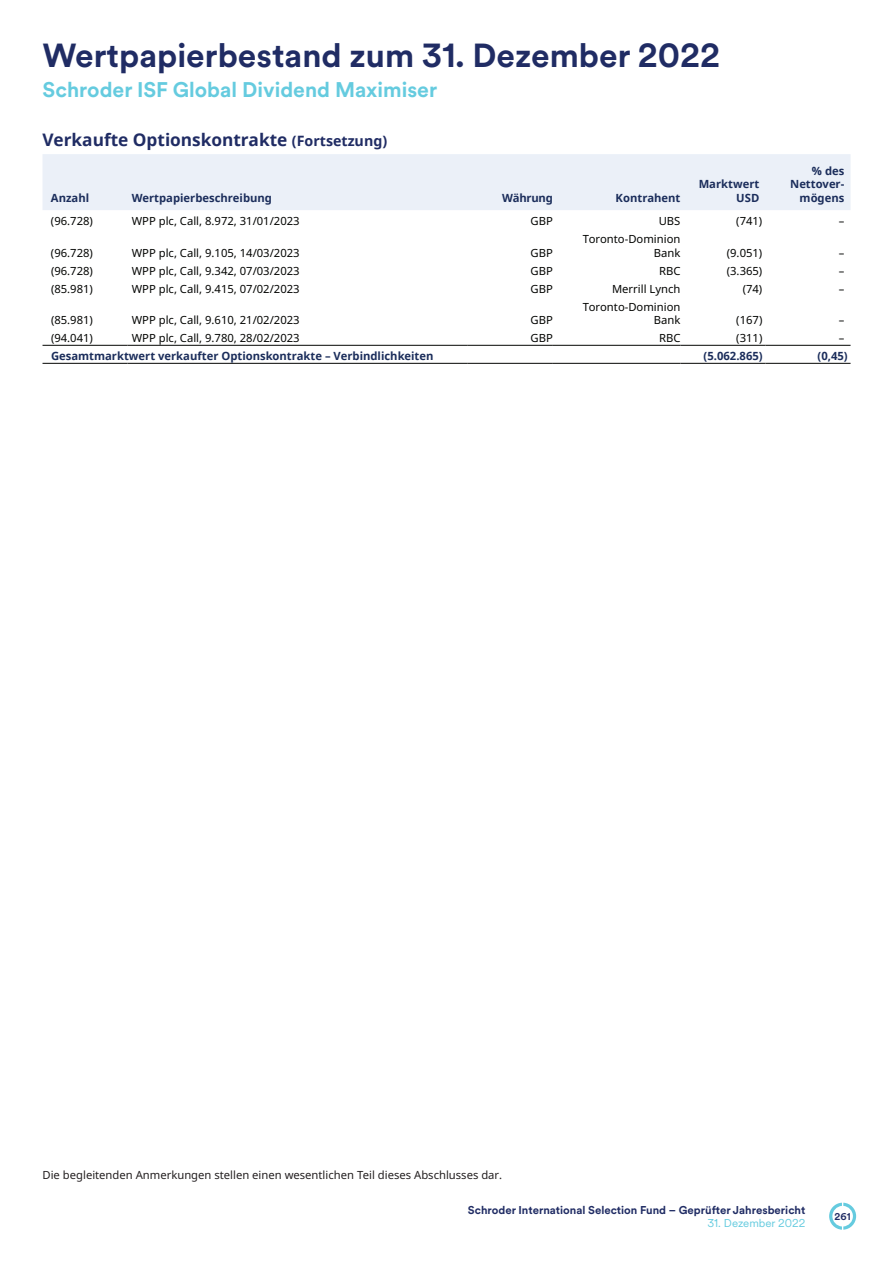
<style>
.page{position:relative;width:893px;height:1263px;background:#fff}
.page>*{position:absolute;margin:0;border:0;box-sizing:border-box;transform-origin:0 0}
.t1{font:700 33px "Schroders Circular";color:#202c64}
.t2{font:700 21px "Schroders Circular";color:#65cbdf}
.t3{font:700 17.25px "Noto Sans";color:#202c64}
.t4{font:11.25px/13.5px "Noto Sans";color:#040503;text-align:right}
.t5{font:700 11.25px/13.5px "Noto Sans";color:#1b2d5b;text-align:right}
.t6{font:11.25px "Noto Sans";color:#231f20}
.t7{font:700 11.25px "Schroders Circular";color:#202c64}
.t8{font:11.25px "Schroders Circular";color:#65cbdf}
.t9{font:700 11.25px "Noto Sans";letter-spacing:-.02em;color:#1b2d5b}
.t10{font:700 9.75px "Schroders Circular";color:#202c64}
.s1{font-size:14.25px}
</style>
<div class="page">
<svg style="left:829px;top:1203px;width:27px;height:26px"></svg>
<div style="left:43px;top:154px;width:807px;height:56px;background:#ebf0f8"></div>
<hr style="left:43px;top:345px;width:85px;height:1px;background:#040503">
<hr style="left:128px;top:345px;width:340px;height:1px;background:#040503">
<hr style="left:468px;top:345px;width:85px;height:1px;background:#040503">
<hr style="left:553px;top:345px;width:127px;height:1px;background:#040503">
<hr style="left:43px;top:363px;width:85px;height:1px;background:#040503">
<hr style="left:128px;top:363px;width:340px;height:1px;background:#040503">
<hr style="left:468px;top:363px;width:85px;height:1px;background:#040503">
<hr style="left:553px;top:363px;width:127px;height:1px;background:#040503">
<hr style="left:680px;top:345px;width:85px;height:1px;background:#040503">
<hr style="left:680px;top:363px;width:85px;height:1px;background:#040503">
<hr style="left:765px;top:345px;width:85px;height:1px;background:#040503">
<hr style="left:765px;top:363px;width:85px;height:1px;background:#040503">
<h1 class="t1" style="left:43px;top:33px;width:679px">Wertpapierbestand zum 31. Dezember 2022</h1>
<h2 class="t2" style="left:43px;top:75px;width:396px">Schroder ISF Global Dividend Maximiser</h2>
<h3 class="t3" style="left:43px;top:127px;width:346px">Verkaufte Optionskontrakte <span class="s1">(Fortsetzung)</span></h3>
<p class="t5" style="left:51px;top:191px;width:40px">Anzahl</p>
<p class="t5" style="left:132px;top:191px;width:142px">Wertpapierbeschreibung</p>
<p class="t9" style="left:502px;top:190px;width:52px">Währung</p>
<p class="t5" style="left:616px;top:191px;width:66px">Kontrahent</p>
<p class="t5" style="left:699px;top:177px;width:62px">Marktwert<br>USD</p>
<p class="t5" style="left:790px;top:164px;width:56px">% des<br>Nettover&shy;mögens</p>
<p class="t4" style="left:51px;top:214px;width:43px">(96.728)</p>
<p class="t4" style="left:132px;top:214px;width:169px">WPP plc, Call, 8.972, 31/01/2023</p>
<p class="t4" style="left:531px;top:214px;width:24px">GBP</p>
<p class="t4" style="left:659px;top:214px;width:23px">UBS</p>
<p class="t4" style="left:736px;top:214px;width:28px">(741)</p>
<p class="t4" style="left:839px;top:214px;width:7px">–</p>
<p class="t4" style="left:51px;top:246px;width:43px">(96.728)</p>
<p class="t4" style="left:132px;top:246px;width:169px">WPP plc, Call, 9.105, 14/03/2023</p>
<p class="t4" style="left:531px;top:246px;width:24px">GBP</p>
<p class="t4" style="left:583px;top:232px;width:99px">Toronto-Dominion<br>Bank</p>
<p class="t4" style="left:727px;top:246px;width:37px">(9.051)</p>
<p class="t4" style="left:839px;top:246px;width:7px">–</p>
<p class="t4" style="left:51px;top:264px;width:43px">(96.728)</p>
<p class="t4" style="left:132px;top:264px;width:169px">WPP plc, Call, 9.342, 07/03/2023</p>
<p class="t4" style="left:531px;top:264px;width:24px">GBP</p>
<p class="t4" style="left:659px;top:264px;width:23px">RBC</p>
<p class="t4" style="left:727px;top:264px;width:37px">(3.365)</p>
<p class="t4" style="left:839px;top:264px;width:7px">–</p>
<p class="t4" style="left:51px;top:282px;width:43px">(85.981)</p>
<p class="t4" style="left:132px;top:282px;width:169px">WPP plc, Call, 9.415, 07/02/2023</p>
<p class="t4" style="left:531px;top:282px;width:24px">GBP</p>
<p class="t4" style="left:612px;top:282px;width:70px">Merrill Lynch</p>
<p class="t4" style="left:743px;top:282px;width:21px">(74)</p>
<p class="t4" style="left:839px;top:282px;width:7px">–</p>
<p class="t4" style="left:51px;top:313px;width:43px">(85.981)</p>
<p class="t4" style="left:132px;top:313px;width:169px">WPP plc, Call, 9.610, 21/02/2023</p>
<p class="t4" style="left:531px;top:313px;width:24px">GBP</p>
<p class="t4" style="left:583px;top:300px;width:99px">Toronto-Dominion<br>Bank</p>
<p class="t4" style="left:736px;top:313px;width:28px">(167)</p>
<p class="t4" style="left:839px;top:313px;width:7px">–</p>
<p class="t4" style="left:51px;top:331px;width:43px">(94.041)</p>
<p class="t4" style="left:132px;top:331px;width:169px">WPP plc, Call, 9.780, 28/02/2023</p>
<p class="t4" style="left:531px;top:331px;width:24px">GBP</p>
<p class="t4" style="left:659px;top:331px;width:23px">RBC</p>
<p class="t4" style="left:736px;top:331px;width:28px">(311)</p>
<p class="t4" style="left:839px;top:331px;width:7px">–</p>
<p class="t5" style="left:51px;top:349px;width:384px">Gesamtmarktwert verkaufter Optionskontrakte – Verbindlichkeiten</p>
<p class="t5" style="left:704px;top:349px;width:61px">(5.062.865)</p>
<p class="t5" style="left:818px;top:349px;width:32px">(0,45)</p>
<p class="t6" style="left:43px;top:1167px;width:461px">Die begleitenden Anmerkungen stellen einen wesentlichen Teil dieses Abschlusses dar.</p>
<p class="t7" style="left:468px;top:1202px;width:339px">Schroder International Selection Fund – Geprüfter Jahresbericht</p>
<p class="t8" style="left:707px;top:1215px;width:99px">31. Dezember 2022</p>
<p class="t10" style="left:835px;top:1209px;width:18px">261</p>
</div>
